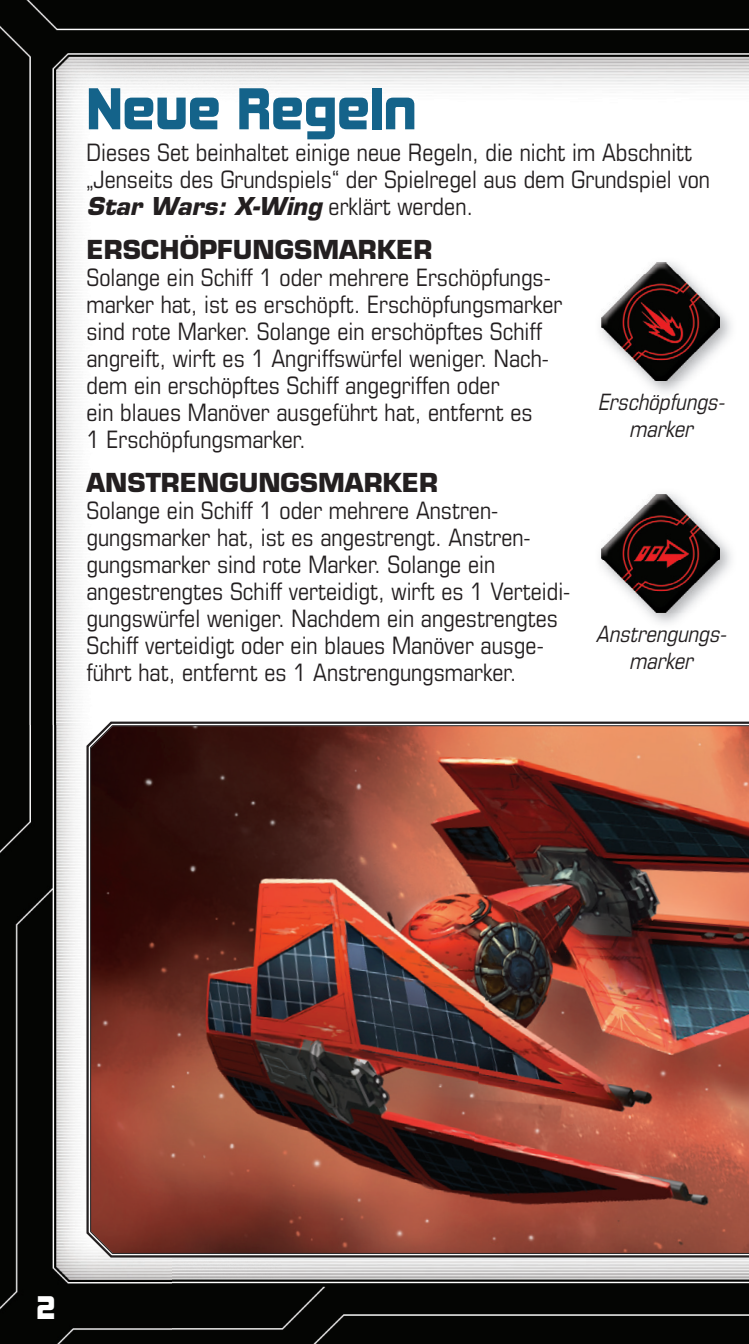
<style>
.page{position:relative;width:749px;height:1344px;background:#fff}
.page>*{position:absolute;margin:0;border:0;box-sizing:border-box;transform-origin:0 0}
.t1{font:54px "Kimberley Bl";color:#14638a}
.t2{font:30px "Kimberley Bl";color:#fff}
.t3{font:700 25.5px "Eurostile LT Std";color:#231f20}
.t4{font:condensed 24px/27px "Eurostile LT Std";color:#231f20}
.t5{font:italic condensed 22.5px/27px "Eurostile LT Std";color:#231f20;text-align:center}
.s1{font-weight:700;font-style:italic;font-stretch:normal}
</style>
<div class="page">
<img style="left:0;top:0;width:748px;height:725px">
<img style="left:0;top:725px;width:172px;height:619px">
<img style="left:172px;top:1259px;width:576px;height:85px">
<img style="left:595px;top:256px;width:141px;height:142px">
<img style="left:601px;top:263px;width:118px;height:117px">
<img style="left:595px;top:488px;width:141px;height:141px">
<img style="left:601px;top:494px;width:118px;height:118px">
<svg style="left:84px;top:719px;width:664px;height:540px"></svg>
<img style="left:90px;top:725px;width:658px;height:529px">
<h1 class="t1" style="left:86px;top:75px;width:331px">Neue Regeln</h1>
<p class="t4" style="left:86px;top:138px;width:625px">Dieses Set beinhaltet einige neue Regeln, die nicht im Abschnitt „Jenseits des Grundspiels“ der Spielregel aus dem Grundspiel von<br><span class="s1">Star Wars: X-Wing</span> erklärt werden.</p>
<p class="t3" style="left:86px;top:234px;width:347px">ERSCHÖPFUNGSMARKER</p>
<p class="t4" style="left:86px;top:263px;width:477px">Solange ein Schiff 1 oder mehrere Erschöpfungs&shy;marker hat, ist es erschöpft. Erschöpfungsmarker sind rote Marker. Solange ein erschöpftes Schiff angreift, wirft es 1 Angriffswürfel weniger. Nach&shy;dem ein erschöpftes Schiff angegriffen oder<br>ein blaues Manöver ausgeführt hat, entfernt es<br>1 Erschöpfungsmarker.</p>
<p class="t3" style="left:86px;top:467px;width:353px">ANSTRENGUNGSMARKER</p>
<p class="t4" style="left:86px;top:497px;width:485px">Solange ein Schiff 1 oder mehrere Anstren-<br>gungs marker hat, ist es angestrengt. Anstren&shy;gungsmarker sind rote Marker. Solange ein<br>ange strengtes Schiff verteidigt, wirft es 1 Verteidi&shy;gungs würfel weniger. Nachdem ein angestrengtes Schiff verteidigt oder ein blaues Manöver ausge&shy;führt hat, entfernt es 1 Anstrengungsmarker.</p>
<p class="t5" style="left:597px;top:388px;width:133px">Erschöpfungs&shy;marker</p>
<p class="t5" style="left:595px;top:620px;width:137px">Anstrengungs&shy;marker</p>
<p class="t2" style="left:36px;top:1289px;width:20px">2</p>
</div>
